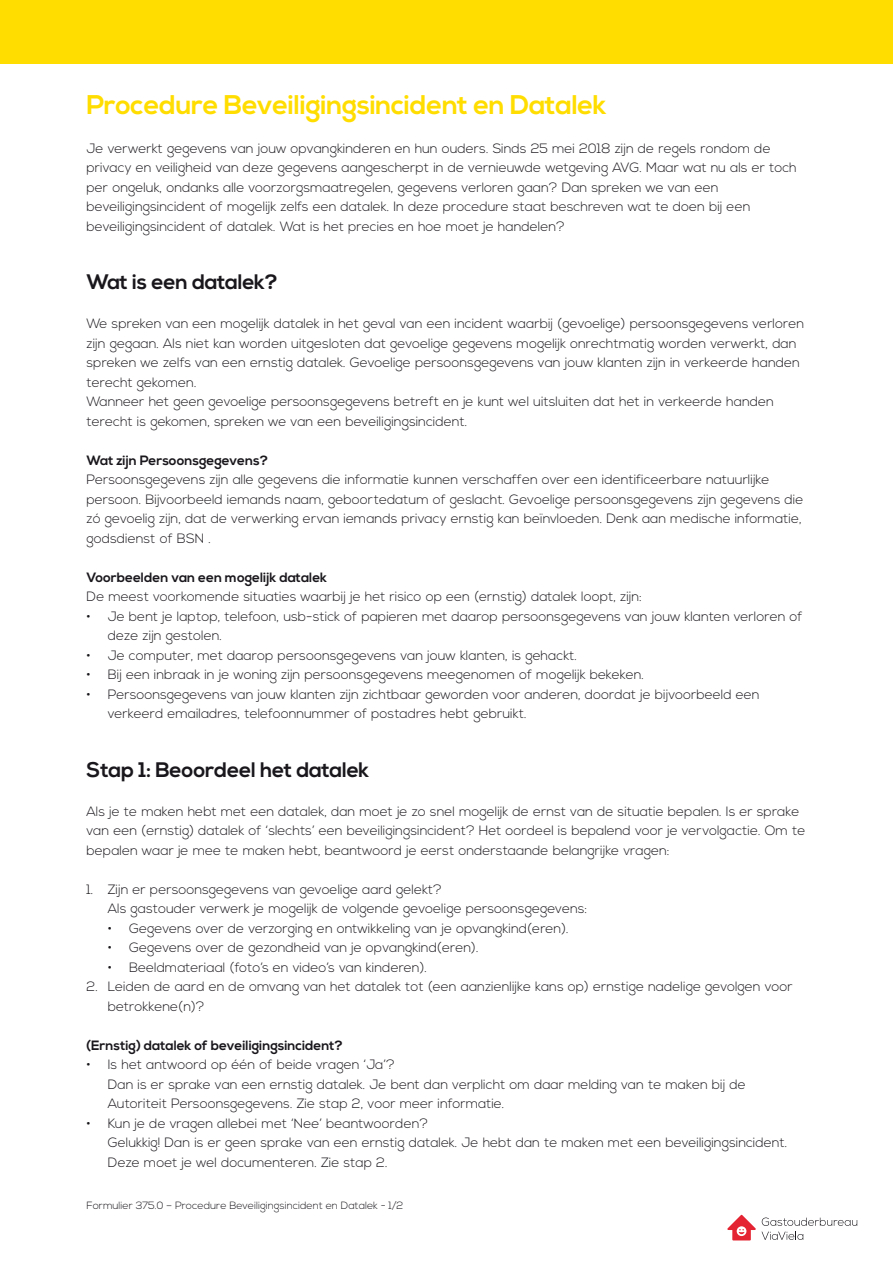
<style>
.page{position:relative;width:893px;height:1263px;background:#fff}
.page>*{position:absolute;margin:0;border:0;box-sizing:border-box;transform-origin:0 0}
.t1{font:700 27px "Nexa";letter-spacing:-.01em;color:#fd0}
.t2{font:700 21px "Nexa";letter-spacing:-.01em;color:#1a171c}
.t3{font:300 13.5px/19.5px "Nexa";color:#1a171c}
.t4{font:700 13.5px "Nexa";color:#1a171c}
.t5{font:300 10.5px "Nexa";color:#1a171c}
</style>
<div class="page">
<div style="left:0;top:0;width:893px;height:64px;background:#fd0"></div>
<svg style="left:727px;top:1215px;width:130px;height:25px"></svg>
<h1 class="t1" style="left:87px;top:89px;width:522px">Procedure Beveiligingsincident en Datalek</h1>
<p class="t3" style="left:87px;top:139px;width:712px">Je verwerkt gegevens van jouw opvangkinderen en hun ouders. Sinds 25 mei 2018 zijn de regels rondom de privacy en veiligheid van deze gegevens aangescherpt in de vernieuwde wetgeving AVG. Maar wat nu als er toch per ongeluk, ondanks alle voorzorgsmaatregelen, gegevens verloren gaan? Dan spreken we van een beveiligingsincident of mogelijk zelfs een datalek. In deze procedure staat beschreven wat te doen bij een beveiligingsincident of datalek. Wat is het precies en hoe moet je handelen?</p>
<h2 class="t2" style="left:87px;top:270px;width:193px">Wat is een datalek?</h2>
<p class="t3" style="left:87px;top:315px;width:719px">We spreken van een mogelijk datalek in het geval van een incident waarbij (gevoelige) persoonsgegevens verloren zijn gegaan. Als niet kan worden uitgesloten dat gevoelige gegevens mogelijk onrechtmatig worden verwerkt, dan spreken we zelfs van een ernstig datalek. Gevoelige persoonsgegevens van jouw klanten zijn in verkeerde handen terecht gekomen.<br>Wanneer het geen gevoelige persoonsgegevens betreft en je kunt wel uitsluiten dat het in verkeerde handen terecht is gekomen, spreken we van een beveiligingsincident.</p>
<p class="t4" style="left:87px;top:452px;width:183px">Wat zijn Persoonsgegevens?</p>
<p class="t3" style="left:87px;top:470px;width:718px">Persoonsgegevens zijn alle gegevens die informatie kunnen verschaffen over een identificeerbare natuurlijke persoon. Bijvoorbeeld iemands naam, geboortedatum of geslacht. Gevoelige persoonsgegevens zijn gegevens die zó gevoelig zijn, dat de verwerking ervan iemands privacy ernstig kan beïnvloeden. Denk aan medische informatie, godsdienst of BSN .</p>
<p class="t4" style="left:87px;top:569px;width:242px">Voorbeelden van een mogelijk datalek</p>
<p class="t3" style="left:87px;top:587px;width:557px">De meest voorkomende situaties waarbij je het risico op een (ernstig) datalek loopt, zijn:</p>
<p class="t3" style="left:108px;top:607px;width:696px;text-indent:-21px">• Je bent je laptop, telefoon, usb-stick of papieren met daarop persoonsgegevens van jouw klanten verloren of deze zijn gestolen.</p>
<p class="t3" style="left:87px;top:646px;width:492px">• Je computer, met daarop persoonsgegevens van jouw klanten, is gehackt.</p>
<p class="t3" style="left:87px;top:665px;width:559px">• Bij een inbraak in je woning zijn persoonsgegevens meegenomen of mogelijk bekeken.</p>
<p class="t3" style="left:108px;top:685px;width:653px;text-indent:-21px">• Persoonsgegevens van jouw klanten zijn zichtbaar geworden voor anderen, doordat je bijvoorbeeld een verkeerd emailadres, telefoonnummer of postadres hebt gebruikt.</p>
<h2 class="t2" style="left:87px;top:757px;width:284px">Stap 1: Beoordeel het datalek</h2>
<p class="t3" style="left:87px;top:802px;width:720px">Als je te maken hebt met een datalek, dan moet je zo snel mogelijk de ernst van de situatie bepalen. Is er sprake van een (ernstig) datalek of ‘slechts’ een beveiligingsincident? Het oordeel is bepalend voor je vervolgactie. Om te bepalen waar je mee te maken hebt, beantwoord je eerst onderstaande belangrijke vragen:</p>
<p class="t3" style="left:108px;top:880px;width:481px;text-indent:-21px">1. Zijn er persoonsgegevens van gevoelige aard gelekt?<br>Als gastouder verwerk je mogelijk de volgende gevoelige persoonsgegevens:</p>
<p class="t3" style="left:108px;top:919px;width:462px">• Gegevens over de verzorging en ontwikkeling van je opvangkind(eren).</p>
<p class="t3" style="left:108px;top:938px;width:372px">• Gegevens over de gezondheid van je opvangkind(eren).</p>
<p class="t3" style="left:108px;top:958px;width:321px">• Beeldmateriaal (foto’s en video’s van kinderen).</p>
<p class="t3" style="left:108px;top:977px;width:687px;text-indent:-21px">2. Leiden de aard en de omvang van het datalek tot (een aanzienlijke kans op) ernstige nadelige gevolgen voor betrokkene(n)?</p>
<p class="t4" style="left:87px;top:1037px;width:258px">(Ernstig) datalek of beveiligingsincident?</p>
<p class="t3" style="left:108px;top:1055px;width:640px;text-indent:-21px">• Is het antwoord op één of beide vragen ‘Ja’?<br>Dan is er sprake van een ernstig datalek. Je bent dan verplicht om daar melding van te maken bij de<br>Autoriteit Persoonsgegevens. Zie stap 2, voor meer informatie.</p>
<p class="t3" style="left:108px;top:1114px;width:681px;text-indent:-21px">• Kun je de vragen allebei met ‘Nee’ beantwoorden?<br>Gelukkig! Dan is er geen sprake van een ernstig datalek. Je hebt dan te maken met een beveiligingsincident.<br>Deze moet je wel documenteren. Zie stap 2.</p>
<p class="t5" style="left:87px;top:1199px;width:318px">Formulier 375.0 – Procedure Beveiligingsincident en Datalek - 1/2</p>
</div>
